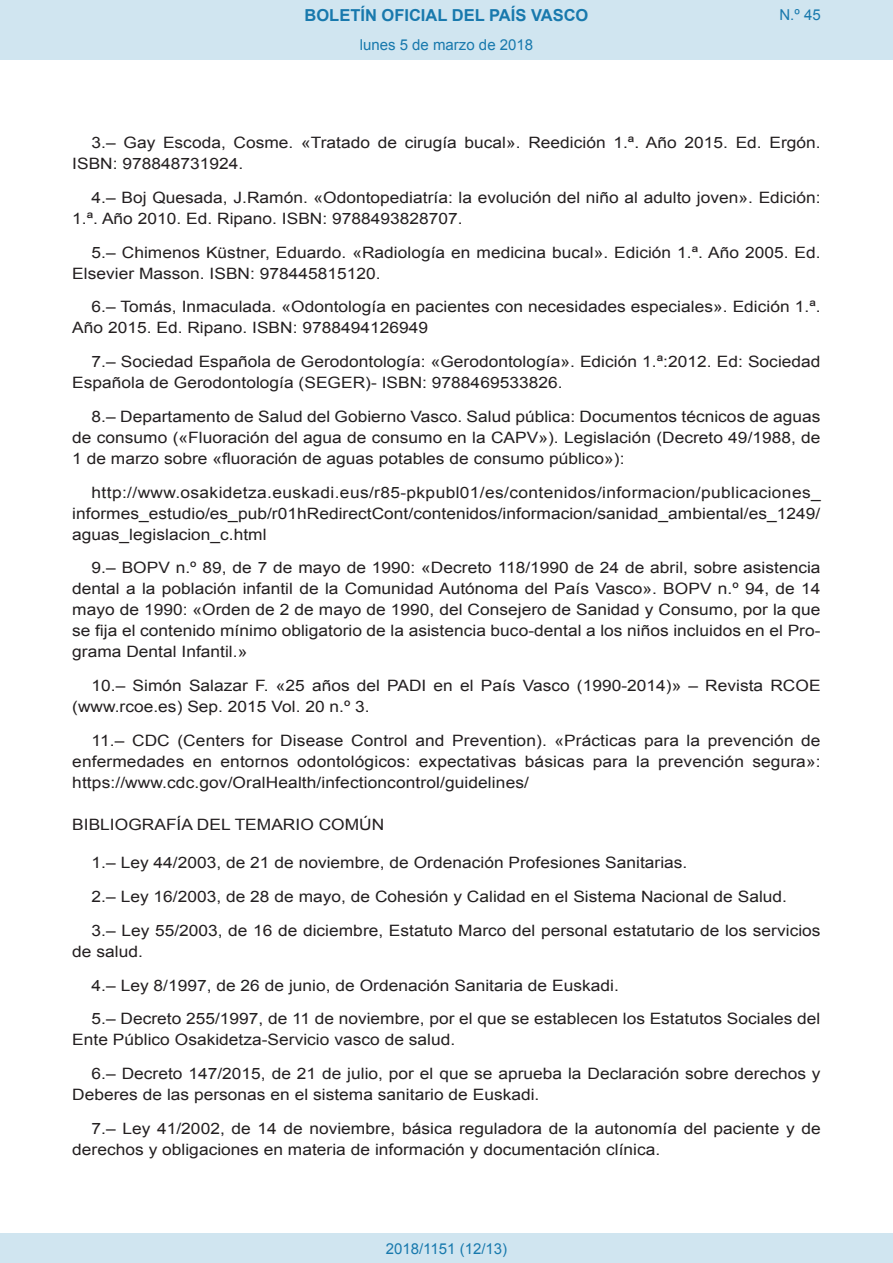
<style>
.page{position:relative;width:893px;height:1263px;background:#fff}
.page>*{position:absolute;margin:0;border:0;box-sizing:border-box;transform-origin:0 0}
.t1{font:700 16.5px "Arial";color:#1879ad}
.BOPVDetalle{font:15.6px/21px "Arial";color:#231f20;scale:1.11 1}
.BOPVDisposicion{font:15.6px "Arial";color:#231f20;scale:1.11 1}
.Paginacion_Centro{font:15px "Arial";color:#1879ad}
</style>
<div class="page">
<div style="left:0;top:0;width:893px;height:60px;background:#d0e5f0"></div>
<div style="left:0;top:1233px;width:893px;height:30px;background:#d0e5f0"></div>
<p class="t1" style="left:305px;top:4px;width:285px">BOLETÍN OFICIAL DEL PAÍS VASCO</p>
<p class="Paginacion_Centro" style="left:360px;top:35px;width:175px">lunes 5 de marzo de 2018</p>
<p class="Paginacion_Centro" style="left:779px;top:5px;width:43px">N.º 45</p>
<p class="BOPVDetalle" style="left:72px;top:132px;width:676px;text-indent:19px">3.– Gay Escoda, Cosme. «Tratado de cirugía bucal». Reedición 1.ª. Año 2015. Ed. Ergón.<br>ISBN: 978848731924.</p>
<p class="BOPVDetalle" style="left:72px;top:187px;width:676px;text-indent:19px">4.– Boj Quesada, J.Ramón. «Odontopediatría: la evolución del niño al adulto joven». Edición:<br>1.ª. Año 2010. Ed. Ripano. ISBN: 9788493828707.</p>
<p class="BOPVDetalle" style="left:72px;top:242px;width:676px;text-indent:19px">5.– Chimenos Küstner, Eduardo. «Radiología en medicina bucal». Edición 1.ª. Año 2005. Ed.<br>Elsevier Masson. ISBN: 978445815120.</p>
<p class="BOPVDetalle" style="left:72px;top:297px;width:676px;text-indent:19px">6.– Tomás, Inmaculada. «Odontología en pacientes con necesidades especiales». Edición 1.ª.<br>Año 2015. Ed. Ripano. ISBN: 9788494126949</p>
<p class="BOPVDetalle" style="left:72px;top:351px;width:676px;text-indent:19px">7.– Sociedad Española de Gerodontología: «Gerodontología». Edición 1.ª:2012. Ed: Sociedad<br>Española de Gerodontología (SEGER)- ISBN: 9788469533826.</p>
<p class="BOPVDetalle" style="left:72px;top:406px;width:676px;text-align:justify;text-indent:19px">8.– Departamento de Salud del Gobierno Vasco. Salud pública: Documentos técnicos de aguas de consumo («Fluoración del agua de consumo en la CAPV»). Legislación (Decreto 49/1988, de 1 de marzo sobre «fluoración de aguas potables de consumo público»):</p>
<p class="BOPVDetalle" style="left:72px;top:482px;width:676px;text-align:justify;text-indent:19px">http://www.osakidetza.euskadi.eus/r85-pkpubl01/es/contenidos/informacion/publicaciones_ informes_estudio/es_pub/r01hRedirectCont/contenidos/informacion/sanidad_ambiental/es_1249/ aguas_legislacion_c.html</p>
<p class="BOPVDetalle" style="left:72px;top:558px;width:676px;text-align:justify;text-indent:19px">9.– BOPV n.º 89, de 7 de mayo de 1990: «Decreto 118/1990 de 24 de abril, sobre asistencia dental a la población infantil de la Comunidad Autónoma del País Vasco». BOPV n.º 94, de 14 mayo de 1990: «Orden de 2 de mayo de 1990, del Consejero de Sanidad y Consumo, por la que se fija el contenido mínimo obligatorio de la asistencia buco-dental a los niños incluidos en el Pro&shy;grama Dental Infantil.»</p>
<p class="BOPVDetalle" style="left:72px;top:675px;width:676px;text-indent:19px">10.– Simón Salazar F. «25 años del PADI en el País Vasco (1990-2014)» – Revista RCOE (www.rcoe.es) Sep. 2015 Vol. 20 n.º 3.</p>
<p class="BOPVDetalle" style="left:72px;top:730px;width:676px;text-align:justify;text-indent:19px">11.– CDC (Centers for Disease Control and Prevention). «Prácticas para la prevención de enfermedades en entornos odontológicos: expectativas básicas para la prevención segura»: https://www.cdc.gov/OralHealth/infectioncontrol/guidelines/</p>
<p class="BOPVDisposicion" style="left:72px;top:814px;width:283px">BIBLIOGRAFÍA DEL TEMARIO COMÚN</p>
<p class="BOPVDetalle" style="left:92px;top:852px;width:538px">1.– Ley 44/2003, de 21 de noviembre, de Ordenación Profesiones Sanitarias.</p>
<p class="BOPVDetalle" style="left:92px;top:886px;width:628px">2.– Ley 16/2003, de 28 de mayo, de Cohesión y Calidad en el Sistema Nacional de Salud.</p>
<p class="BOPVDetalle" style="left:72px;top:920px;width:676px;text-indent:19px">3.– Ley 55/2003, de 16 de diciembre, Estatuto Marco del personal estatutario de los servicios de salud.</p>
<p class="BOPVDetalle" style="left:92px;top:975px;width:476px">4.– Ley 8/1997, de 26 de junio, de Ordenación Sanitaria de Euskadi.</p>
<p class="BOPVDetalle" style="left:72px;top:1008px;width:675px;text-indent:19px">5.– Decreto 255/1997, de 11 de noviembre, por el que se establecen los Estatutos Sociales del<br>Ente Público Osakidetza-Servicio vasco de salud.</p>
<p class="BOPVDetalle" style="left:72px;top:1063px;width:676px;text-indent:19px">6.– Decreto 147/2015, de 21 de julio, por el que se aprueba la Declaración sobre derechos y<br>Deberes de las personas en el sistema sanitario de Euskadi.</p>
<p class="BOPVDetalle" style="left:72px;top:1118px;width:676px;text-indent:19px">7.– Ley 41/2002, de 14 de noviembre, básica reguladora de la autonomía del paciente y de derechos y obligaciones en materia de información y documentación clínica.</p>
<p class="Paginacion_Centro" style="left:386px;top:1238px;width:123px">2018/1151 (12/13)</p>
</div>
